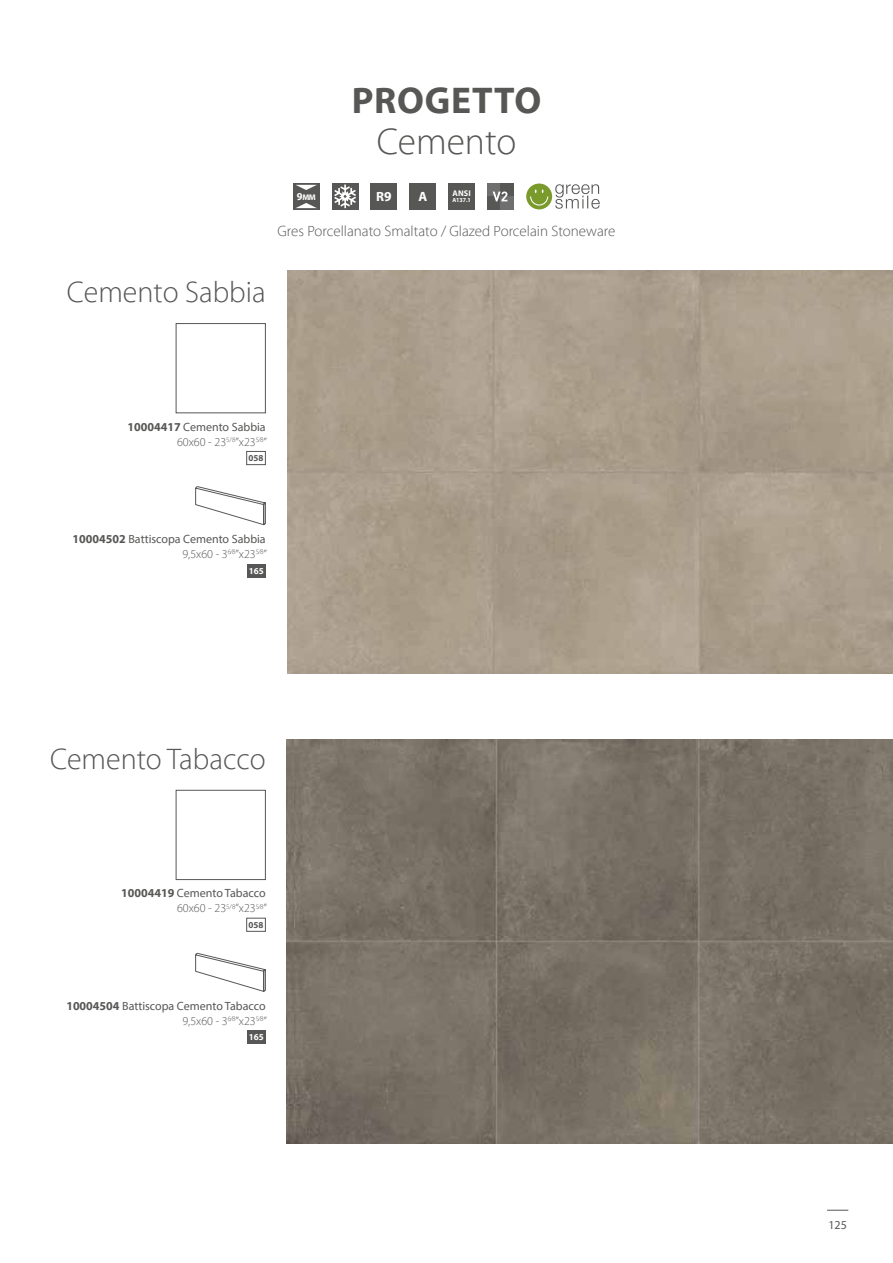
<style>
.page{position:relative;width:893px;height:1263px;background:#fff}
.page>*{position:absolute;margin:0;border:0;box-sizing:border-box;transform-origin:0 0}
.t1{font:700 37.5px "Myriad Pro";letter-spacing:.02em;color:#575756}
.t2{font:300 37.5px "Myriad Pro";color:#575756}
.t3{font:300 30px "Myriad Pro";color:#575756}
.t4{font:300 15px "Myriad Pro";color:#575756}
.t5{font:700 13.5px "Myriad Pro";color:#fff}
.t6{font:12px/15px "Myriad Pro";color:#575756;text-align:right}
.t7{font:700 9px "Myriad Pro";color:#575756}
.t8{font:700 9px "Myriad Pro";color:#fff}
.t9{font:700 8.25px "Myriad Pro";letter-spacing:.01em;color:#fff}
.t10{font:700 6px "Myriad Pro";color:#fff}
.s1{font-size:10.35px}
.s2{font-weight:700}
.s3{font-weight:300}
</style>
<div class="page">
<div style="left:246px;top:451px;width:20px;height:14px;border:1px solid #575756"></div>
<svg style="left:195px;top:486px;width:71px;height:40px"></svg>
<div style="left:247px;top:564px;width:19px;height:13px;background:#575756"></div>
<div style="left:176px;top:323px;width:90px;height:90px;border:1px solid #575756"></div>
<div style="left:246px;top:918px;width:20px;height:14px;border:1px solid #575756"></div>
<svg style="left:195px;top:952px;width:71px;height:40px"></svg>
<div style="left:247px;top:1031px;width:19px;height:13px;background:#575756"></div>
<div style="left:176px;top:790px;width:90px;height:90px;border:1px solid #575756"></div>
<img style="left:294px;top:740px;width:599px;height:404px">
<div style="left:332px;top:183px;width:26px;height:26px;background:#575756"></div>
<svg style="left:334px;top:185px;width:22px;height:23px"></svg>
<div style="left:293px;top:183px;width:26px;height:26px;background:#575756"></div>
<svg style="left:296px;top:185px;width:21px;height:5px"></svg>
<svg style="left:296px;top:203px;width:21px;height:5px"></svg>
<div style="left:371px;top:183px;width:26px;height:26px;background:#575756"></div>
<div style="left:526px;top:184px;width:26px;height:25px;background:#7a9a2b;border-radius:50%"></div>
<svg style="left:530px;top:189px;width:19px;height:17px"></svg>
<svg style="left:555px;top:184px;width:45px;height:25px"></svg>
<div style="left:449px;top:183px;width:26px;height:26px;background:#575756"></div>
<div style="left:410px;top:183px;width:26px;height:26px;background:#575756"></div>
<div style="left:487px;top:183px;width:13px;height:14px;background:#706f6f"></div>
<div style="left:500px;top:183px;width:13px;height:14px;background:#575756"></div>
<div style="left:487px;top:196px;width:14px;height:13px;background:#575756"></div>
<div style="left:500px;top:196px;width:13px;height:13px;background:#706f6f"></div>
<svg style="left:493px;top:191px;width:14px;height:10px"></svg>
<svg style="left:827px;top:1210px;width:21px;height:1px"></svg>
<h1 class="t1" style="left:352px;top:76px;width:191px">PROGETTO</h1>
<h1 class="t2" style="left:377px;top:118px;width:141px">Cemento</h1>
<p class="t9" style="left:297px;top:192px;width:20px"><span class="s1">9</span> MM</p>
<p class="t5" style="left:376px;top:187px;width:17px">R9</p>
<p class="t9" style="left:452px;top:188px;width:20px">ANSI</p>
<p class="t5" style="left:418px;top:187px;width:10px">A</p>
<p class="t10" style="left:452px;top:196px;width:20px">A137.1</p>
<p class="t4" style="left:278px;top:222px;width:339px">Gres Porcellanato Smaltato / Glazed Porcelain Stoneware</p>
<h2 class="t3" style="left:67px;top:274px;width:200px">Cemento Sabbia</h2>
<p class="t6" style="left:127px;top:419px;width:141px"><span class="s2">10004417</span> Cemento Sabbia<br><span class="s3">60x60 - 23</span><sup>5/8</sup><span class="s3">”x23</span><sup>5⁄8</sup><span class="s3">”</span></p>
<p class="t7" style="left:249px;top:452px;width:16px">058</p>
<p class="t6" style="left:73px;top:531px;width:196px"><span class="s2">10004502</span> Battiscopa Cemento Sabbia<br><span class="s3">9,5x60 - 3</span><sup>6⁄8</sup><span class="s3">”x23</span><sup>5⁄8</sup><span class="s3">”</span></p>
<p class="t8" style="left:249px;top:565px;width:16px">165</p>
<h2 class="t3" style="left:50px;top:740px;width:217px">Cemento Tabacco</h2>
<p class="t6" style="left:121px;top:886px;width:147px"><span class="s2">10004419</span> Cemento Tabacco<br><span class="s3">60x60 - 23</span><sup>5/8</sup><span class="s3">”x23</span><sup>5⁄8</sup><span class="s3">”</span></p>
<p class="t7" style="left:249px;top:919px;width:16px">058</p>
<p class="t6" style="left:66px;top:998px;width:202px"><span class="s2">10004504</span> Battiscopa Cemento Tabacco<br><span class="s3">9,5x60 - 3</span><sup>6⁄8</sup><span class="s3">”x23</span><sup>5⁄8</sup><span class="s3">”</span></p>
<p class="t8" style="left:249px;top:1031px;width:16px">165</p>
<p class="t6" style="left:828px;top:1218px;width:20px">125</p>
</div>
